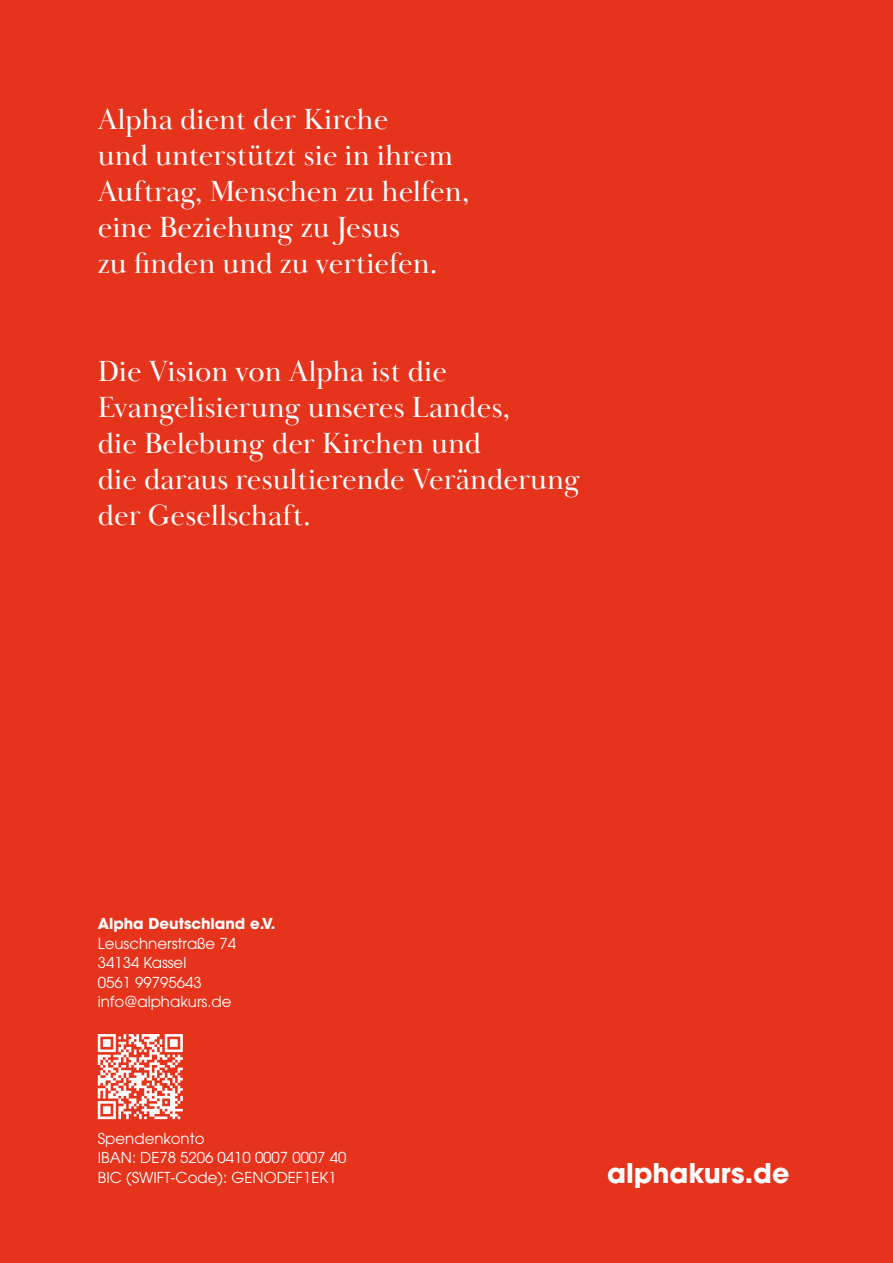
<style>
.page{position:relative;width:893px;height:1263px;background:#e6331c}
.page>*{position:absolute;margin:0;border:0;box-sizing:border-box;transform-origin:0 0}
.t1{font:30px/36px "Baskerville Display PT";color:#fff}
.t2{font:700 27px "ITC Avant Garde Pro";color:#fff}
.t3{font:15px/19.5px "ITC Avant Garde Pro";color:#fff}
.t4{font:700 15px "ITC Avant Garde Pro";color:#fff}
</style>
<div class="page">
<svg style="left:98px;top:1034px;width:85px;height:85px"></svg>
<p class="t1" style="left:98px;top:102px;width:373px">Alpha dient der Kirche<br>und unterstützt sie in ihrem<br>Auftrag, Menschen zu helfen, eine Beziehung zu Jesus<br>zu finden und zu vertiefen.</p>
<p class="t1" style="left:98px;top:354px;width:484px">Die Vision von Alpha ist die<br>Evangelisierung unseres Landes,<br>die Belebung der Kirchen und<br>die daraus resultierende Veränderung der Gesellschaft.</p>
<p class="t4" style="left:98px;top:914px;width:179px">Alpha Deutschland e.V.</p>
<p class="t3" style="left:98px;top:933px;width:140px">Leuschnerstraße 74<br>34134 Kassel<br>0561 99795643 info@alphakurs.de</p>
<p class="t3" style="left:98px;top:1128px;width:250px">Spendenkonto<br>IBAN: DE78 5206 0410 0007 0007 40<br>BIC (SWIFT-Code): GENODEF1EK1</p>
<p class="t2" style="left:607px;top:1155px;width:184px">alphakurs.de</p>
</div>
